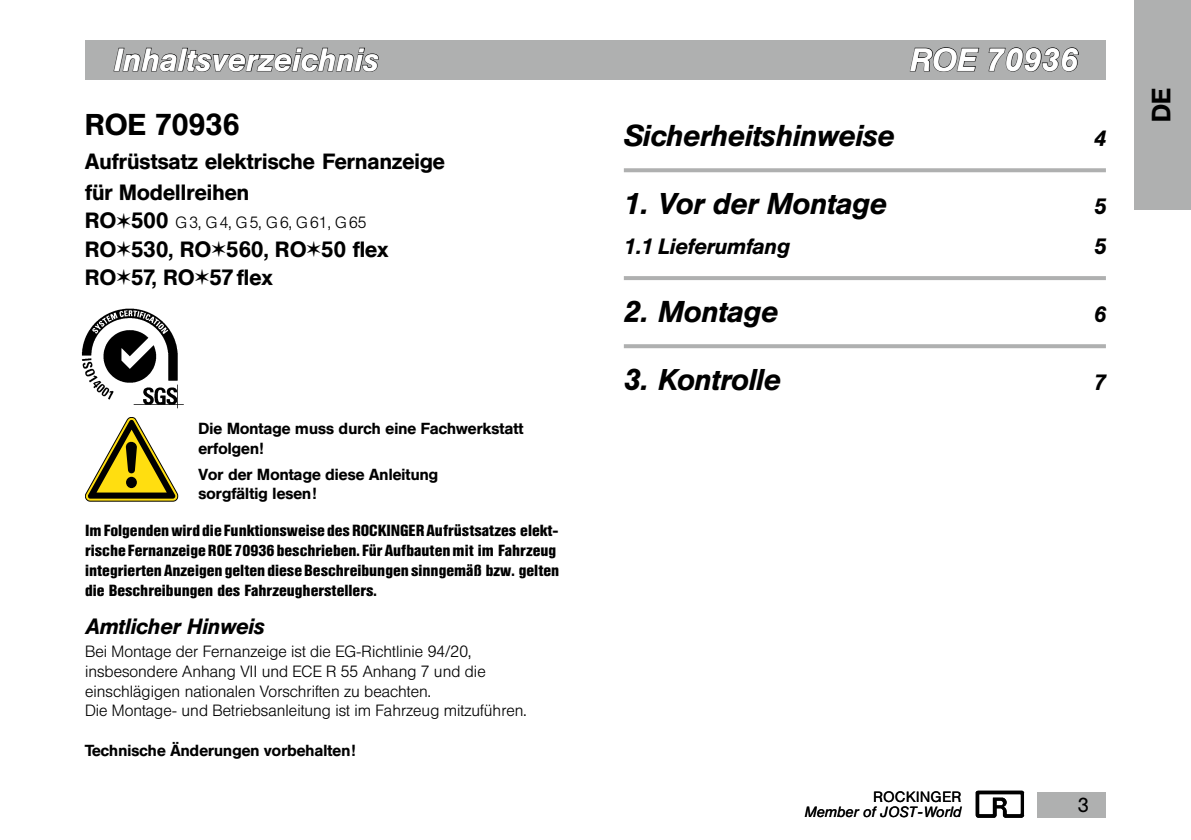
<style>
.page{position:relative;width:1191px;height:840px;background:#fff}
.page>*{position:absolute;margin:0;border:0;box-sizing:border-box;transform-origin:0 0}
.t1{font:italic 500 32px "HE10";letter-spacing:.025em;color:#fff}
.t2{font:500 30px "HE10";letter-spacing:.015em;color:#000}
.t3{font:italic 500 29.8px "HE10";letter-spacing:.015em;color:#000}
.t4{font:500 26.4px "HE10";color:#000}
.t5{font:500 22px/31.2px "HE10";letter-spacing:.015em;color:#000}
.t6{font:italic 500 22px "HE10";letter-spacing:.015em;color:#000}
.t7{font:20px "HE10";color:#000}
.t8{font:700 condensed 16px/19.8px "HE10";letter-spacing:.015em;color:#000}
.t9{font:300 16px/19.8px "HE10";letter-spacing:.015em;color:#000}
.t10{font:500 16px/19.8px "HE10";letter-spacing:.015em;color:#000}
.t11{font:italic 14.8px "HE10";letter-spacing:.015em;color:#000}
.t12{font:14.8px "HE10";letter-spacing:.05em;color:#000}
.s1{font-weight:500;font-size:22px}
.s2{font-family:"ZA15 No 100";font-weight:400;font-size:18px}
</style>
<div class="page">
<img style="left:975px;top:790px;width:49px;height:28px">
<div style="left:1037px;top:791px;width:69px;height:25px;background:#afb0b0"></div>
<div style="left:85px;top:40px;width:1021px;height:39px;background:#afb0b0"></div>
<svg style="left:113px;top:47px;width:266px;height:33px"></svg>
<svg style="left:909px;top:47px;width:71px;height:33px"></svg>
<svg style="left:988px;top:47px;width:91px;height:33px"></svg>
<img style="left:81px;top:308px;width:103px;height:101px">
<hr style="left:624px;top:276px;width:482px;height:4px;background:#afb0b0">
<svg style="left:624px;top:168px;width:482px;height:4px;background:#b4b5b5"></svg>
<svg style="left:624px;top:344px;width:482px;height:4px;background:#b3b4b4"></svg>
<div style="left:1134px;top:0;width:57px;height:210px;background:#afb0b0"></div>
<svg style="left:85px;top:417px;width:93px;height:84px"></svg>
<h1 class="t1" style="left:113px;top:41px;width:266px">Inhaltsverzeichnis</h1>
<h1 class="t1" style="left:909px;top:41px;width:169px">ROE 70936</h1>
<h1 class="t1" style="left:113px;top:41px;width:22px">R</h1>
<h2 class="t2" style="left:85px;top:106px;width:156px">ROE 70936</h2>
<h3 class="t5" style="left:85px;top:145px;width:361px">Aufrüstsatz elektrische Fernanzeige für Modellreihen</h3>
<p class="t9" style="left:85px;top:213px;width:283px"><span class="s1">RO</span><span class="s2">i</span><span class="s1">500</span> G 3, G 4, G 5, G 6, G 61, G 65</p>
<h3 class="t5" style="left:85px;top:234px;width:305px;line-height:28.4px">RO<span class="s2">i</span>530, RO<span class="s2">i</span>560, RO<span class="s2">i</span>50 flex<br>RO<span class="s2">i</span>57, RO<span class="s2">i</span>57 flex</h3>
<p class="t10" style="left:198px;top:418px;width:326px">Die Montage muss durch eine Fachwerkstatt erfolgen!</p>
<p class="t10" style="left:198px;top:463px;width:241px">Vor der Montage diese Anleitung sorgfältig lesen!</p>
<p class="t8" style="left:85px;top:520px;width:475px">Im Folgendenwird die Funktionsweise des ROCKINGER Aufrüstsatzes elekt&shy;rische Fernanzeige ROE 70936 beschrieben. Für Aufbautenmit im Fahrzeug integrierten Anzeigen gelten diese Beschreibungen sinngemäß bzw. gelten die Beschreibungen des Fahrzeugherstellers.</p>
<h3 class="t6" style="left:85px;top:613px;width:181px">Amtlicher Hinweis</h3>
<p class="t9" style="left:85px;top:641px;width:443px">Bei Montage der Fernanzeige ist die EG-Richtlinie 94/20, insbesondere Anhang VII und ECE R 55 Anhang 7 und die einschlägigen nationalen Vorschriften zu beachten.<br>Die Montage- und Betriebsanleitung ist im Fahrzeug mitzuführen.</p>
<p class="t10" style="left:85px;top:740px;width:272px">Technische Änderungen vorbehalten!</p>
<h3 class="t3" style="left:624px;top:118px;width:271px">Sicherheitshinweise</h3>
<h3 class="t6" style="left:1093px;top:125px;width:14px">4</h3>
<h3 class="t3" style="left:624px;top:186px;width:263px">1. Vor der Montage</h3>
<h3 class="t6" style="left:1093px;top:193px;width:14px">5</h3>
<h3 class="t6" style="left:624px;top:233px;width:167px">1.1 Lieferumfang</h3>
<h3 class="t6" style="left:1093px;top:233px;width:14px">5</h3>
<h3 class="t3" style="left:624px;top:294px;width:155px">2. Montage</h3>
<h3 class="t6" style="left:1093px;top:301px;width:14px">6</h3>
<h3 class="t3" style="left:624px;top:362px;width:158px">3. Kontrolle</h3>
<h3 class="t6" style="left:1093px;top:369px;width:14px">7</h3>
<p class="t12" style="left:873px;top:788px;width:89px">ROCKINGER</p>
<p class="t11" style="left:805px;top:803px;width:158px">Member of JOST-World</p>
<p class="t7" style="left:1077px;top:792px;width:13px">3</p>
<h3 class="t4" style="left:1145px;top:122px;width:35px;rotate:-90deg">DE</h3>
</div>
